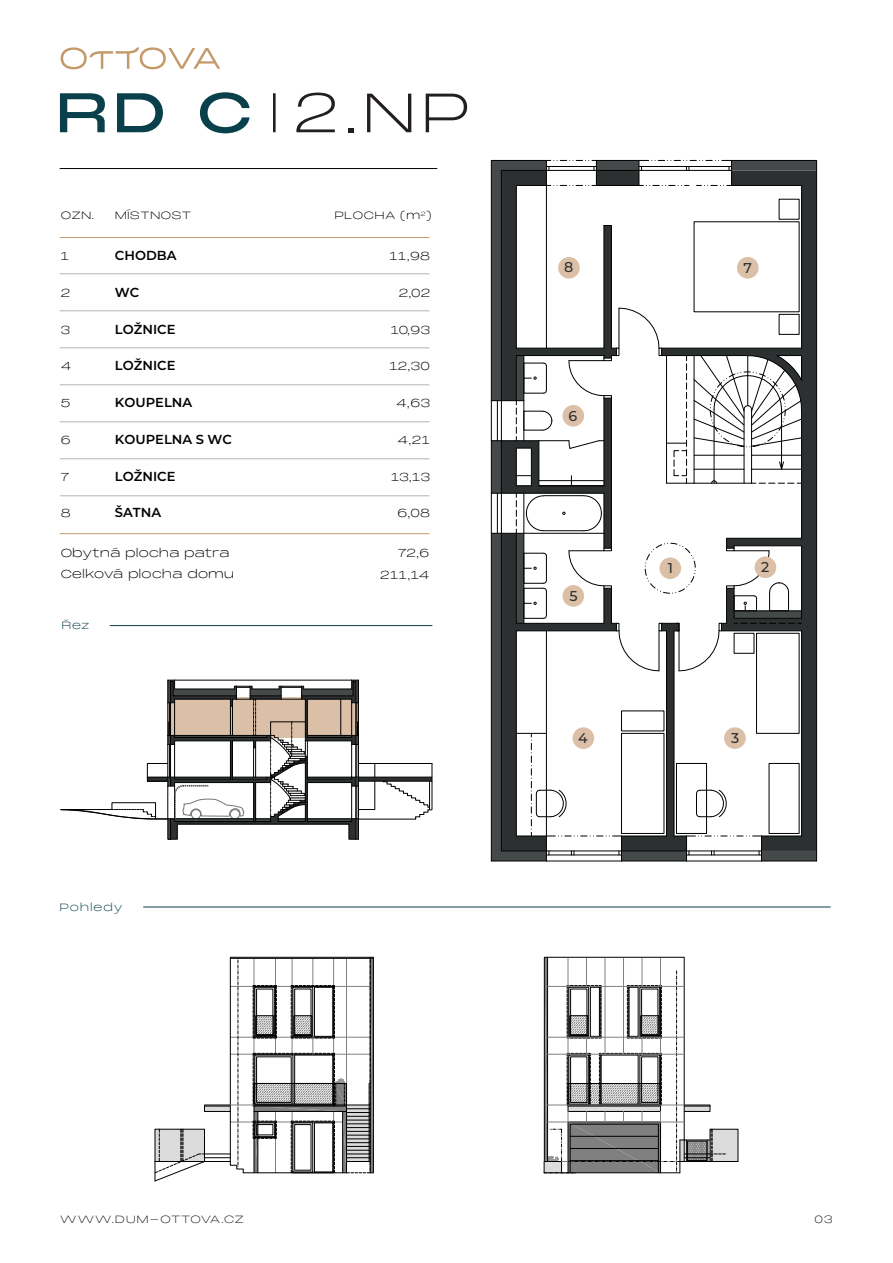
<style>
.page{position:relative;width:893px;height:1263px;background:#fff}
.page>*{position:absolute;margin:0;border:0;box-sizing:border-box;transform-origin:0 0}
.t1{font:300 54.9px "PP Monument Extended";color:#231f20}
.t2{font:500 14.25px "Montserrat";color:#2c3031}
.t3{font:600 13.05px "Montserrat";color:#000}
.t4{font:300 11.4px/21.8px "PP Monument Extended";letter-spacing:-.025em;color:#000}
.t5{font:300 10.5px "PP Monument Extended";color:#000}
.t6{font:300 10.5px "PP Monument Extended";color:#231f20}
.t7{font:300 10.5px "PP Monument Extended";letter-spacing:.035em;color:#09404c}
.s1{font-weight:400;color:#09404c}
</style>
<div class="page">
<hr style="left:546px;top:861px;width:75px;height:1px;background:#000">
<hr style="left:686px;top:861px;width:75px;height:1px;background:#000">
<hr style="left:761px;top:861px;width:56px;height:1px;background:#000">
<hr style="left:491px;top:861px;width:55px;height:1px;background:#000">
<hr style="left:621px;top:861px;width:65px;height:1px;background:#000">
<svg style="left:491px;top:160px;width:326px;height:701px"></svg>
<svg style="left:154px;top:957px;width:220px;height:225px"></svg>
<svg style="left:544px;top:957px;width:194px;height:217px"></svg>
<svg style="left:60px;top:680px;width:373px;height:159px"></svg>
<hr style="left:340px;top:699px;width:1px;height:36px;background:#000">
<svg style="left:61px;top:47px;width:159px;height:22px"></svg>
<hr style="left:60px;top:237px;width:369px;height:1px;background:#c49a6b">
<hr style="left:60px;top:533px;width:369px;height:1px;background:#c49a6b">
<hr style="left:60px;top:274px;width:369px;height:1px;background:#b5b5b5">
<hr style="left:60px;top:311px;width:369px;height:1px;background:#b5b5b5">
<hr style="left:60px;top:348px;width:369px;height:1px;background:#b5b5b5">
<hr style="left:60px;top:385px;width:369px;height:1px;background:#b5b5b5">
<hr style="left:60px;top:421px;width:369px;height:1px;background:#b5b5b5">
<hr style="left:60px;top:458px;width:369px;height:1px;background:#b5b5b5">
<hr style="left:60px;top:495px;width:369px;height:1px;background:#b5b5b5">
<hr style="left:60px;top:168px;width:377px;height:1px;background:#000">
<hr style="left:273px;top:93px;width:3px;height:39px;background:#231f20">
<hr style="left:144px;top:907px;width:686px;height:1px;background:#09404c">
<hr style="left:110px;top:625px;width:322px;height:1px;background:#09404c">
<div style="left:737px;top:257px;width:22px;height:22px;background:#dbc0a7;border-radius:11px"></div>
<div style="left:562px;top:405px;width:22px;height:22px;background:#dbc0a7;border-radius:50%"></div>
<div style="left:562px;top:585px;width:22px;height:22px;background:#dbc0a7;border-radius:50%"></div>
<div style="left:573px;top:727px;width:21px;height:22px;background:#dbc0a7;border-radius:11px"></div>
<div style="left:755px;top:556px;width:21px;height:22px;background:#dbc0a7;border-radius:50%"></div>
<div style="left:659px;top:557px;width:22px;height:22px;background:#dbc0a7;border-radius:11px"></div>
<div style="left:724px;top:727px;width:22px;height:22px;background:#dbc0a7;border-radius:11px"></div>
<div style="left:558px;top:257px;width:22px;height:22px;background:#dbc0a7;border-radius:11px"></div>
<h1 class="t1" style="left:56px;top:76px;width:418px"><span class="s1">RD C</span> 2.NP</h1>
<p class="t5" style="left:115px;top:208px;width:78px">MÍSTNOST</p>
<p class="t5" style="left:334px;top:208px;width:99px">PLOCHA (m<sup>2</sup>)</p>
<p class="t5" style="left:60px;top:208px;width:35px">OZN.</p>
<p class="t4" style="left:61px;top:245px;width:10px">1</p>
<p class="t4" style="left:61px;top:282px;width:11px">2</p>
<p class="t4" style="left:61px;top:318px;width:12px">3</p>
<p class="t4" style="left:61px;top:355px;width:13px">4</p>
<p class="t4" style="left:61px;top:392px;width:12px">5</p>
<p class="t4" style="left:61px;top:429px;width:12px">6</p>
<p class="t4" style="left:61px;top:465px;width:11px">7</p>
<p class="t4" style="left:61px;top:502px;width:12px">8</p>
<p class="t4" style="left:61px;top:541px;width:175px">Obytná plocha patra<br>Celková plocha domu</p>
<p class="t3" style="left:115px;top:246px;width:63px">CHODBA</p>
<p class="t3" style="left:115px;top:283px;width:26px">WC</p>
<p class="t3" style="left:115px;top:320px;width:62px">LOŽNICE</p>
<p class="t3" style="left:115px;top:356px;width:62px">LOŽNICE</p>
<p class="t3" style="left:115px;top:393px;width:79px">KOUPELNA</p>
<p class="t3" style="left:115px;top:430px;width:119px">KOUPELNA S WC</p>
<p class="t3" style="left:115px;top:467px;width:62px">LOŽNICE</p>
<p class="t3" style="left:115px;top:503px;width:48px">ŠATNA</p>
<p class="t4" style="left:389px;top:245px;width:43px">11,98</p>
<p class="t4" style="left:398px;top:282px;width:34px">2,02</p>
<p class="t4" style="left:391px;top:318px;width:41px">10,93</p>
<p class="t4" style="left:389px;top:355px;width:43px">12,30</p>
<p class="t4" style="left:396px;top:392px;width:36px">4,63</p>
<p class="t4" style="left:397px;top:428px;width:35px">4,21</p>
<p class="t4" style="left:391px;top:465px;width:41px">13,13</p>
<p class="t4" style="left:397px;top:502px;width:35px">6,08</p>
<p class="t4" style="left:380px;top:542px;width:51px;text-align:right">72,6<br>211,14</p>
<p class="t7" style="left:61px;top:619px;width:30px">Řez</p>
<p class="t7" style="left:60px;top:900px;width:65px">Pohledy</p>
<p class="t2" style="left:564px;top:257px;width:11px">8</p>
<p class="t2" style="left:569px;top:406px;width:10px">6</p>
<p class="t2" style="left:569px;top:586px;width:10px">5</p>
<p class="t2" style="left:578px;top:728px;width:11px">4</p>
<p class="t2" style="left:743px;top:258px;width:10px">7</p>
<p class="t2" style="left:668px;top:558px;width:7px">1</p>
<p class="t2" style="left:761px;top:557px;width:10px">2</p>
<p class="t2" style="left:731px;top:728px;width:10px">3</p>
<p class="t6" style="left:60px;top:1212px;width:186px">WWW.DUM-OTTOVA.CZ</p>
<p class="t6" style="left:814px;top:1212px;width:20px">03</p>
</div>
